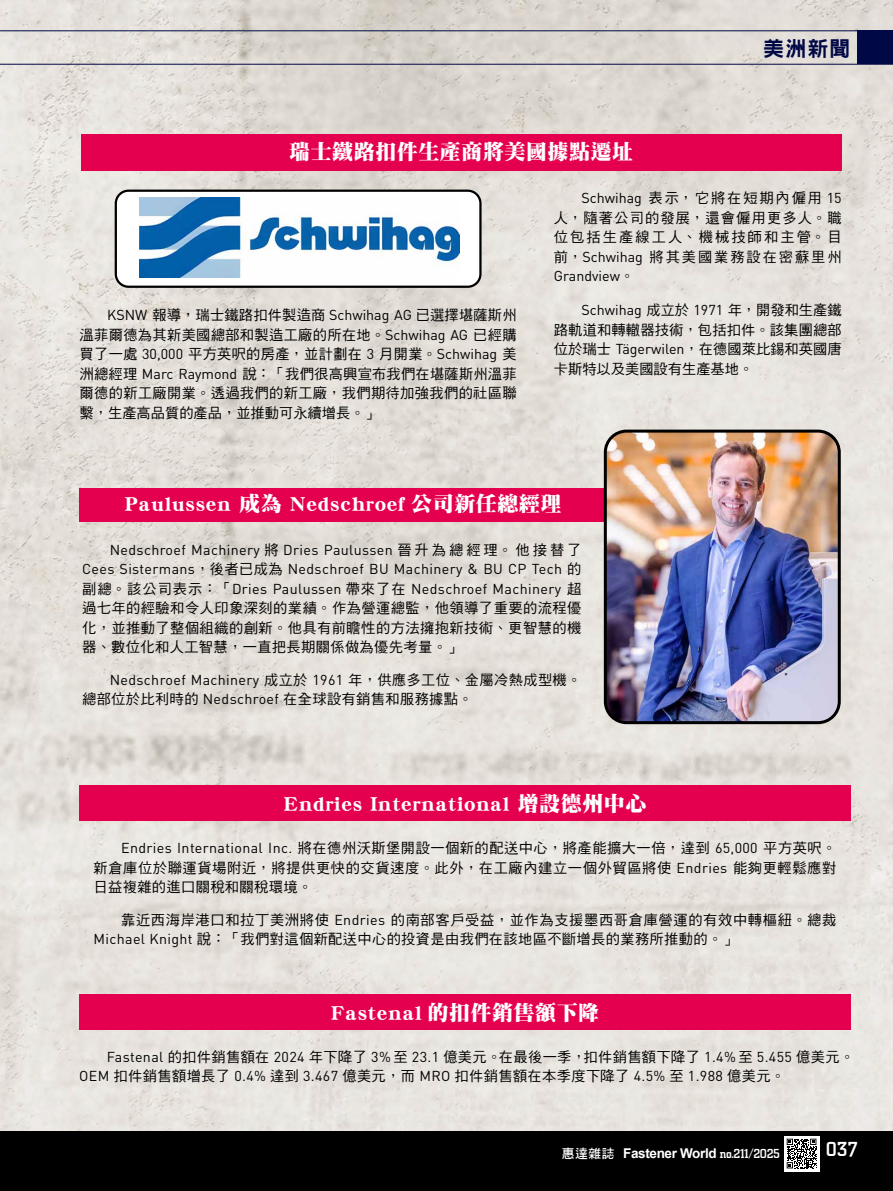
<style>
.page{position:relative;width:893px;height:1191px;background:#fff}
.page>*{position:absolute;margin:0;border:0;box-sizing:border-box;transform-origin:0 0}
.t1{font:21px "DF Ming Std W12";letter-spacing:.025em;color:#fff}
.t2{font:21px "DF Hei Std W9";color:#000846}
.t3{font:500 21px "City D";color:#fff}
.t4{font:14.25px/19.5px "DF Hei Std W5";letter-spacing:.025em;color:#000;text-align:justify}
.t5{font:14.25px/19.5px "DIN Pro";letter-spacing:.025em;color:#000;text-align:justify}
.t6{font:14.25px/19.5px "DF Hei Std W5";letter-spacing:.045em;color:#000}
.t7{font:14.25px "DIN Pro";color:#000}
.t8{font:700 13.5px "Arial";letter-spacing:-.025em;color:#fff}
.s1{font-family:"DIN Pro"}
.s2{font-family:"DF Hei Std W5"}
.s3{font-family:"DF Hei Std W7";font-weight:400;font-size:12.75px}
.s4{font-family:"City D";font-weight:500}
</style>
<div class="page">
<img style="left:0;top:0;width:893px;height:1131px">
<img style="left:0;top:0;width:1px;height:389px">
<div style="left:81px;top:134px;width:761px;height:36px;background:#e5004f"></div>
<div style="left:79px;top:488px;width:638px;height:33px;background:#e5004f"></div>
<div style="left:0;top:1131px;width:893px;height:60px;background:#000"></div>
<div style="left:116px;top:191px;width:364px;height:96px;background:#fff;border-radius:13px"></div>
<img style="left:139px;top:198px;width:320px;height:79px">
<div style="left:115px;top:189px;width:367px;height:99px;border:2px solid #000;border-radius:13px"></div>
<img style="left:605px;top:431px;width:234px;height:291px">
<div style="left:604px;top:429px;width:237px;height:295px;border:3px solid #000;border-radius:21px"></div>
<div style="left:79px;top:994px;width:772px;height:35px;background:#e5004f"></div>
<div style="left:79px;top:785px;width:772px;height:36px;background:#e5004f"></div>
<svg style="left:784px;top:1136px;width:35px;height:35px"></svg>
<div style="left:857px;top:31px;width:36px;height:33px;background:#000846"></div>
<hr style="left:0;top:64px;width:893px;height:1px;background:#000846">
<hr style="left:0;top:31px;width:893px;height:1px;background:#000846">
<svg style="left:787px;top:1138px;width:29px;height:30px"></svg>
<h1 class="t1" style="left:289px;top:140px;width:345px">瑞士鐵路扣件生產商將美國據點遷址</h1>
<h1 class="t2" style="left:763px;top:37px;width:89px">美洲新聞</h1>
<p class="t4" style="left:80px;top:305px;width:439px;text-indent:28px"><span class="s1">KSNW</span> 報導，瑞士鐵路扣件製造商 <span class="s1">Schwihag AG</span> 已選擇堪薩斯州溫菲爾德為其新美國總部和製造工廠的所在地。<span class="s1">Schwihag AG</span> 已經購買了一處 <span class="s1">30,000</span> 平方英呎的房產，並計劃在 <span class="s1">3</span> 月開業。<span class="s1">Schwihag</span> 美洲總經理 <span class="s1">Marc Raymond</span> 說：「我們很高興宣布我們在堪薩斯州溫菲爾德的新工廠開業。透過我們的新工廠，我們期待加強我們的社區聯繫，生產高品質的產品，並推動可永續增長。」</p>
<p class="t4" style="left:554px;top:188px;width:289px;text-indent:28px"><span class="s1">Schwihag</span> 表示，它將在短期內僱用 <span class="s1">15</span>人，隨著公司的發展，還會僱用更多人。職位包括生產線工人、機械技師和主管。目前，<span class="s1">Schwihag</span> 將其美國業務設在密蘇里州</p>
<p class="t7" style="left:554px;top:266px;width:82px">Grandview<span class="s2">。</span></p>
<p class="t7" style="left:581px;top:300px;width:262px">Schwihag <span class="s2">成立於</span> 1971 <span class="s2">年，開發和生產鐵</span></p>
<p class="t4" style="left:554px;top:319px;width:289px">路軌道和轉轍器技術，包括扣件。該集團總部位於瑞士 <span class="s1">Tägerwilen</span>，在德國萊比錫和英國唐卡斯特以及美國設有生產基地。</p>
<h1 class="t1" style="left:124px;top:492px;width:438px">Paulussen 成為 Nedschroef 公司新任總經理</h1>
<p class="t5" style="left:82px;top:539px;width:501px;text-indent:28px">Nedschroef Machinery <span class="s2">將</span> Dries Paulussen <span class="s2">晉升為總經理。他接替了</span>Cees Sistermans<span class="s2">，後者已成為</span> Nedschroef BU Machinery &amp; BU CP Tech <span class="s2">的副總。該公司表示：「</span>Dries Paulussen <span class="s2">帶來了在</span> Nedschroef Machinery <span class="s2">超</span></p>
<p class="t4" style="left:82px;top:598px;width:501px">過七年的經驗和令人印象深刻的業績。作為營運總監，他領導了重要的流程優化，並推動了整個組織的創新。他具有前瞻性的方法擁抱新技術、更智慧的機器、數位化和人工智慧，一直把長期關係做為優先考量。」</p>
<p class="t5" style="left:110px;top:669px;width:473px">Nedschroef Machinery <span class="s2">成立於</span> 1961 <span class="s2">年，供應多工位、金屬冷熱成型機。</span></p>
<p class="t4" style="left:82px;top:689px;width:392px">總部位於比利時的 <span class="s1">Nedschroef</span> 在全球設有銷售和服務據點。</p>
<h1 class="t1" style="left:284px;top:792px;width:364px">Endries International 增設德州中心</h1>
<p class="t4" style="left:94px;top:838px;width:744px;text-indent:28px"><span class="s1">Endries International Inc.</span> 將在德州沃斯堡開設一個新的配送中心，將產能擴大一倍，達到 <span class="s1">65,000</span> 平方英呎。新倉庫位於聯運貨場附近，將提供更快的交貨速度。此外，在工廠內建立一個外貿區將使 <span class="s1">Endries</span> 能夠更輕鬆應對日益複雜的進口關稅和關稅環境。</p>
<p class="t6" style="left:94px;top:909px;width:744px;text-indent:28px">靠近西海岸港口和拉丁美洲將使 <span class="s1">Endries</span> 的南部客戶受益，並作為支援墨西哥倉庫營運的有效中轉樞紐。總裁<br><span class="s1">Michael Knight</span> 說：「我們對這個新配送中心的投資是由我們在該地區不斷增長的業務所推動的。」</p>
<h1 class="t1" style="left:331px;top:1000px;width:270px">Fastenal 的扣件銷售額下降</h1>
<p class="t4" style="left:79px;top:1046px;width:776px;text-indent:28px"><span class="s1">Fastenal</span> 的扣件銷售額在 <span class="s1">2024</span> 年下降了 <span class="s1">3%</span> 至 <span class="s1">23.1</span> 億美元。在最後一季，扣件銷售額下降了 <span class="s1">1.4%</span> 至 <span class="s1">5.455</span> 億美元。<br><span class="s1">OEM</span> 扣件銷售額增長了 <span class="s1">0.4%</span> 達到 <span class="s1">3.467</span> 億美元，而 <span class="s1">MRO</span> 扣件銷售額在本季度下降了 <span class="s1">4.5%</span> 至 <span class="s1">1.988</span> 億美元。</p>
<p class="t8" style="left:562px;top:1143px;width:220px"><span class="s3">惠達雜誌</span> Fastener World <span class="s4">no.211/2025</span></p>
<h1 class="t3" style="left:826px;top:1138px;width:34px">037</h1>
</div>
